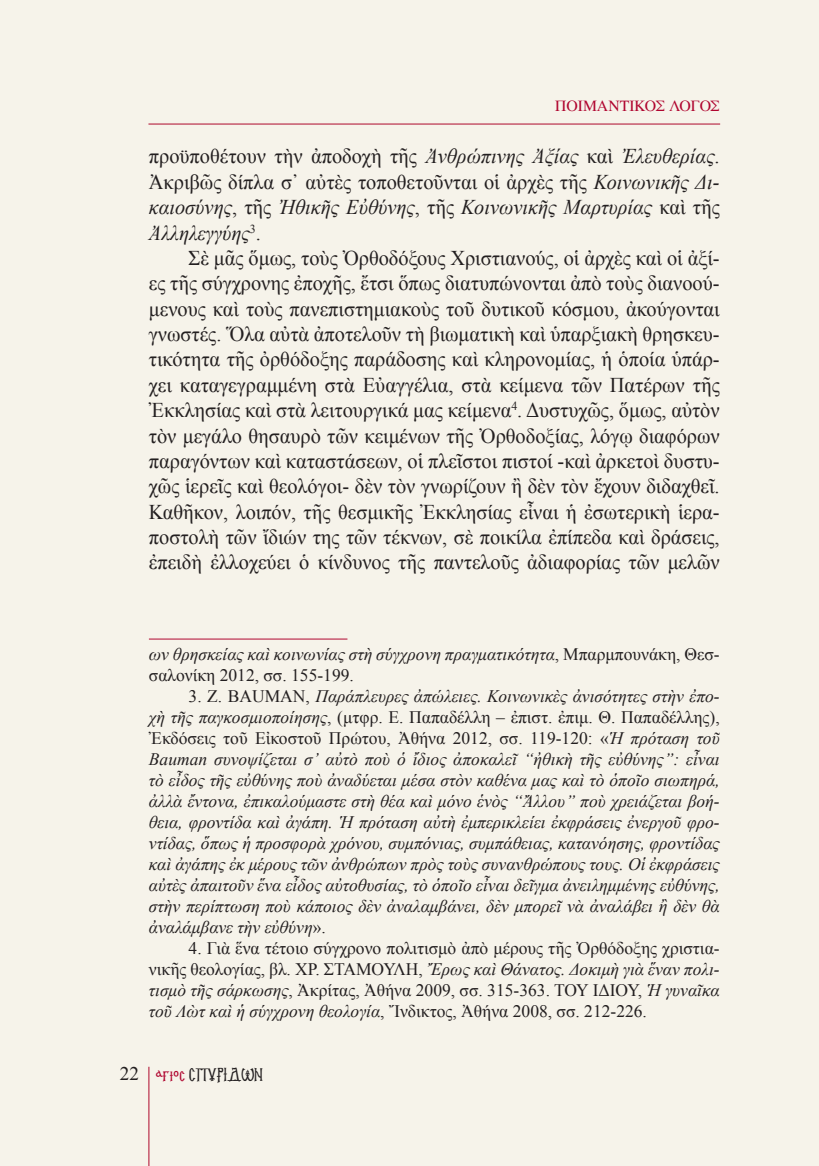
<style>
.page{position:relative;width:819px;height:1166px;background:#f6f3ea}
.page>*{position:absolute;margin:0;border:0;box-sizing:border-box;transform-origin:0 0}
.t1{font:21px/25.4px "Times New Roman";color:#231f20;text-align:justify}
.t2{font:italic 21px/25.4px "Times New Roman";color:#231f20;text-align:justify}
.t3{font:italic 17.5px/21px "Times New Roman";color:#231f20}
.t4{font:17.5px/21px "Times New Roman";color:#231f20;text-align:justify}
.t5{font:17.5px "PF Konstantinople";color:#231f20}
.t6{font:15.75px "Tempora LGC Uni";color:#b00630}
.s1{font-style:normal}
.s2{font-style:italic}
.s3{font-family:"Times New Roman";font-size:19.25px}
.s4{color:#b00630}
</style>
<div class="page">
<hr style="left:148px;top:1067px;width:1px;height:99px;background:#ae082c">
<hr style="left:149px;top:638px;width:198px;height:1px;background:#b00630">
<hr style="left:148px;top:124px;width:572px;height:1px;background:#ae082c">
<p class="t6" style="left:555px;top:94px;width:166px">ΠΟΙΜΑΝΤΙΚΟΣ ΛΟΓΟΣ</p>
<p class="t2" style="left:149px;top:143px;width:572px"><span class="s1">προϋποθέτουν τὴν ἀποδοχὴ τῆς</span> Ἀνθρώπινης Ἀξίας <span class="s1">καὶ</span> Ἐλευθερίας<span class="s1">.<br>Ἀκριβῶς δίπλα σ᾽ αὐτὲς τοποθετοῦνται οἱ ἀρχὲς τῆς</span> Κοινωνικῆς Δι&shy;καιοσύνης<span class="s1">, τῆς</span> Ἠθικῆς Εὐθύνης<span class="s1">, τῆς</span> Κοινωνικῆς Μαρτυρίας <span class="s1">καὶ τῆς </span>Ἀλληλεγγύης<sup>3</sup><span class="s1">.</span></p>
<p class="t1" style="left:149px;top:245px;width:572px;text-indent:40px">Σὲ μᾶς ὅμως, τοὺς Ὀρθοδόξους Χριστιανούς, οἱ ἀρχὲς καὶ οἱ ἀξί&shy;ες τῆς σύγχρονης ἐποχῆς, ἔτσι ὅπως διατυπώνονται ἀπὸ τοὺς διανοού&shy;μενους καὶ τοὺς πανεπιστημιακοὺς τοῦ δυτικοῦ κόσμου, ἀκούγονται γνωστές. Ὅλα αὐτὰ ἀποτελοῦν τὴ βιωματικὴ καὶ ὑπαρξιακὴ θρησκευ&shy;τικότητα τῆς ὀρθόδοξης παράδοσης καὶ κληρονομίας, ἡ ὁποία ὑπάρ&shy;χει καταγεγραμμένη στὰ Εὐαγγέλια, στὰ κείμενα τῶν Πατέρων τῆς Ἐκκλησίας καὶ στὰ λειτουργικά μας κείμενα<sup>4</sup>. Δυστυχῶς, ὅμως, αὐτὸν τὸν μεγάλο θησαυρὸ τῶν κειμένων τῆς Ὀρθοδοξίας, λόγῳ διαφόρων παραγόντων καὶ καταστάσεων, οἱ πλεῖστοι πιστοί -καὶ ἀρκετοὶ δυστυ&shy;χῶς ἱερεῖς καὶ θεολόγοι- δὲν τὸν γνωρίζουν ἢ δὲν τὸν ἔχουν διδαχθεῖ.<br>Καθῆκον, λοιπόν, τῆς θεσμικῆς Ἐκκλησίας εἶναι ἡ ἐσωτερικὴ ἱερα&shy;ποστολὴ τῶν ἴδιών της τῶν τέκνων, σὲ ποικίλα ἐπίπεδα καὶ δράσεις, ἐπειδὴ ἐλλοχεύει ὁ κίνδυνος τῆς παντελοῦς ἀδιαφορίας τῶν μελῶν</p>
<p class="t3" style="left:149px;top:643px;width:572px">ων θρησκείας καὶ κοινωνίας στὴ σύγχρονη πραγματικότητα<span class="s1">, Μπαρμπουνάκη, Θεσ&shy;σαλονίκη 2012, σσ. 155-199.</span></p>
<p class="t3" style="left:149px;top:685px;width:572px;text-align:justify;text-indent:40px"><span class="s1">3. Z. BAUMAN,</span> Παράπλευρες ἀπώλειες. Κοινωνικὲς ἀνισότητες στὴν ἐπο&shy;χὴ τῆς παγκοσμιοποίησης<span class="s1">, (μτφρ. Ε. Παπαδέλλη – ἐπιστ. ἐπιμ. Θ. Παπαδέλλης), Ἐκδόσεις τοῦ Εἰκοστοῦ Πρώτου, Ἀθήνα 2012, σσ. 119-120: «</span>Ἡ πρόταση τοῦ Bauman συνοψίζεται σ᾽ αὐτὸ ποὺ ὁ ἴδιος ἀποκαλεῖ “ἠθικὴ τῆς εὐθύνης’’: εἶναι τὸ εἶδος τῆς εὐθύνης ποὺ ἀναδύεται μέσα στὸν καθένα μας καὶ τὸ ὁποῖο σιωπηρά, ἀλλὰ ἔντονα, ἐπικαλούμαστε στὴ θέα καὶ μόνο ἑνὸς “Ἄλλου’’ ποὺ χρειάζεται βοή&shy;θεια, φροντίδα καὶ ἀγάπη. Ἡ πρόταση αὐτὴ ἐμπερικλείει ἐκφράσεις ἐνεργοῦ φρο&shy;ντίδας, ὅπως ἡ προσφορὰ χρόνου, συμπόνιας, συμπάθειας, κατανόησης, φροντίδας καὶ ἀγάπης ἐκ μέρους τῶν ἀνθρώπων πρὸς τοὺς συνανθρώπους τους. Οἱ ἐκφράσεις αὐτὲς ἀπαιτοῦν ἕνα εἶδος αὐτοθυσίας, τὸ ὁποῖο εἶναι δεῖγμα ἀνειλημμένης εὐθύνης, στὴν περίπτωση ποὺ κάποιος δὲν ἀναλαμβάνει, δὲν μπορεῖ νὰ ἀναλάβει ἢ δὲν θὰ ἀναλάμβανε τὴν εὐθύνη<span class="s1">».</span></p>
<p class="t4" style="left:149px;top:937px;width:572px;text-indent:40px">4. Γιὰ ἕνα τέτοιο σύγχρονο πολιτισμὸ ἀπὸ μέρους τῆς Ὀρθόδοξης χριστια&shy;νικῆς θεολογίας, βλ. ΧΡ. ΣΤΑΜΟΥΛΗ, <span class="s2">Ἔρως καὶ Θάνατος. Δοκιμὴ γιὰ ἕναν πολι&shy;τισμὸ τῆς σάρκωσης</span>, Ἀκρίτας, Ἀθήνα 2009, σσ. 315-363. ΤΟΥ ΙΔΙΟΥ, <span class="s2">Ἡ γυναῖκα τοῦ Λὼτ καὶ ἡ σύγχρονη θεολογία</span>, Ἴνδικτος, Ἀθήνα 2008, σσ. 212-226.</p>
<p class="t5" style="left:120px;top:1063px;width:145px"><span class="s3">22</span> <span class="s4">αγιοσ</span> ΣΠΥΡΙΔΩΝ</p>
</div>
